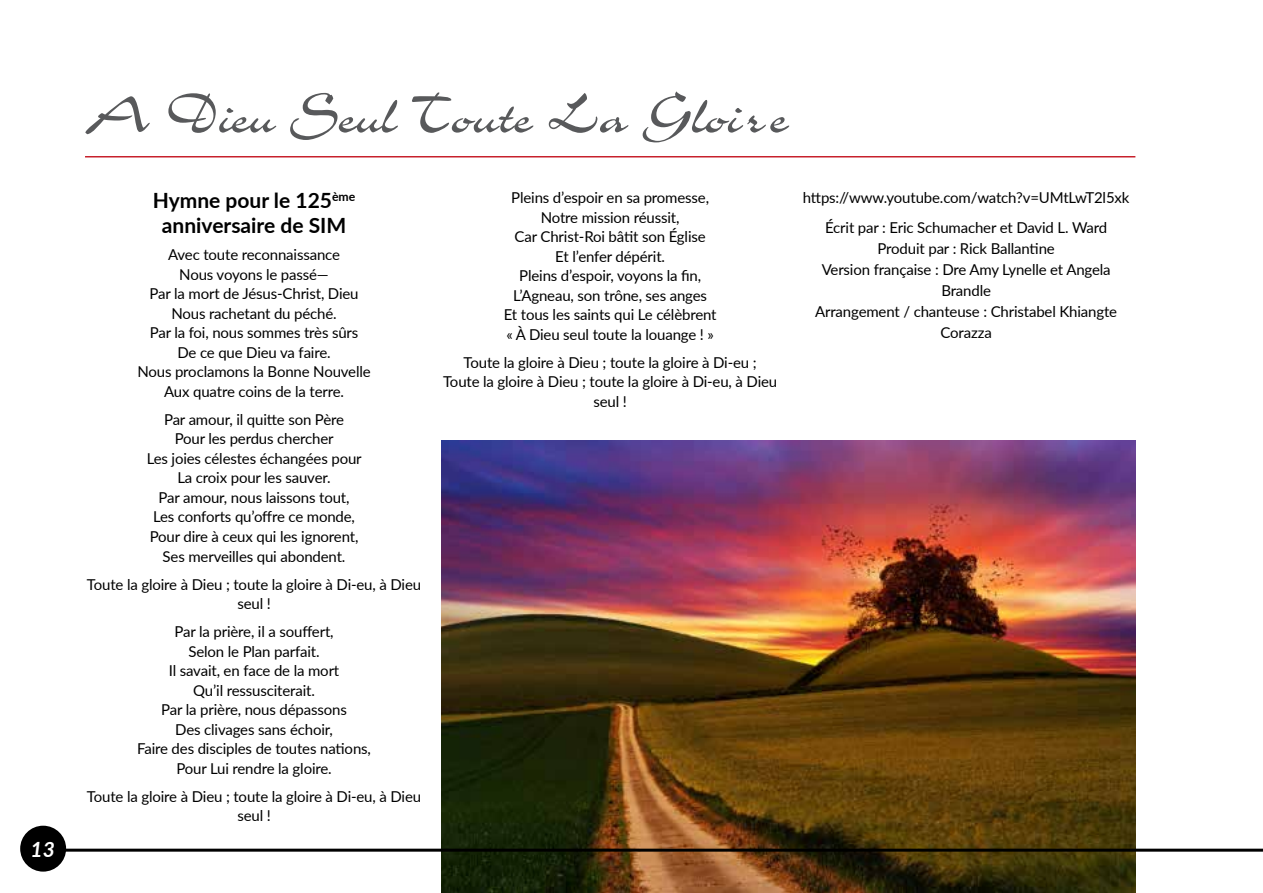
<style>
.page{position:relative;width:1263px;height:893px;background:#fff}
.page>*{position:absolute;margin:0;border:0;box-sizing:border-box;transform-origin:0 0}
.t1{font:63px "Airfoil Script SSK";color:#58595b}
.t2{font:700 21px/25.2px "Lato";color:#000;text-align:center}
.t3{font:italic 700 21px "Lato";color:#fff}
.t4{font:15px/19.5px "Lato";letter-spacing:-.01em;color:#000;text-align:center}
</style>
<div class="page">
<img style="left:441px;top:440px;width:694px;height:453px">
<hr style="left:85px;top:156px;width:1050px;height:1px;background:#c7212c">
<hr style="left:43px;top:849px;width:1220px;height:3px;background:#000">
<div style="left:20px;top:826px;width:46px;height:46px;background:#000;border-radius:50%"></div>
<h2 class="t3" style="left:31px;top:834px;width:26px">13</h2>
<h1 class="t1" style="left:85px;top:81px;width:704px">A Dieu Seul Toute La Gloi re</h1>
<h2 class="t2" style="left:153px;top:187px;width:204px">Hymne pour le 125<sup>ème </sup>anniversaire de SIM</h2>
<p class="t4" style="left:137px;top:245px;width:235px">Avec toute reconnaissance<br>Nous voyons le passé—<br>Par la mort de Jésus-Christ, Dieu<br>Nous rachetant du péché.<br>Par la foi, nous sommes très sûrs<br>De ce que Dieu va faire.<br>Nous proclamons la Bonne Nouvelle<br>Aux quatre coins de la terre.</p>
<p class="t4" style="left:147px;top:409px;width:216px">Par amour, il quitte son Père<br>Pour les perdus chercher<br>Les joies célestes échangées pour<br>La croix pour les sauver.<br>Par amour, nous laissons tout,<br>Les conforts qu’offre ce monde,<br>Pour dire à ceux qui les ignorent,<br>Ses merveilles qui abondent.</p>
<p class="t4" style="left:87px;top:574px;width:336px">Toute la gloire à Dieu ; toute la gloire à Di-eu, à Dieu seul !</p>
<p class="t4" style="left:137px;top:621px;width:235px">Par la prière, il a souffert,<br>Selon le Plan parfait.<br>Il savait, en face de la mort<br>Qu’il ressusciterait.<br>Par la prière, nous dépassons<br>Des clivages sans échoir,<br>Faire des disciples de toutes nations,<br>Pour Lui rendre la gloire.</p>
<p class="t4" style="left:87px;top:786px;width:336px">Toute la gloire à Dieu ; toute la gloire à Di-eu, à Dieu seul !</p>
<p class="t4" style="left:504px;top:188px;width:214px">Pleins d’espoir en sa promesse,<br>Notre mission réussit,<br>Car Christ-Roi bâtit son Église<br>Et l’enfer dépérit.<br>Pleins d’espoir, voyons la fin,<br>L’Agneau, son trône, ses anges<br>Et tous les saints qui Le célèbrent « À Dieu seul toute la louange ! »</p>
<p class="t4" style="left:443px;top:352px;width:336px">Toute la gloire à Dieu ; toute la gloire à Di-eu ;<br>Toute la gloire à Dieu ; toute la gloire à Di-eu, à Dieu seul !</p>
<p class="t4" style="left:803px;top:183px;width:328px;line-height:29.5px">https://www.youtube.com/watch?v=UMtLwT2l5xk<br>Écrit par : Eric Schumacher et David L. Ward</p>
<p class="t4" style="left:815px;top:237px;width:304px;line-height:21px">Produit par : Rick Ballantine<br>Version française : Dre Amy Lynelle et Angela<br>Brandle<br>Arrangement / chanteuse : Christabel Khiangte<br>Corazza</p>
</div>
